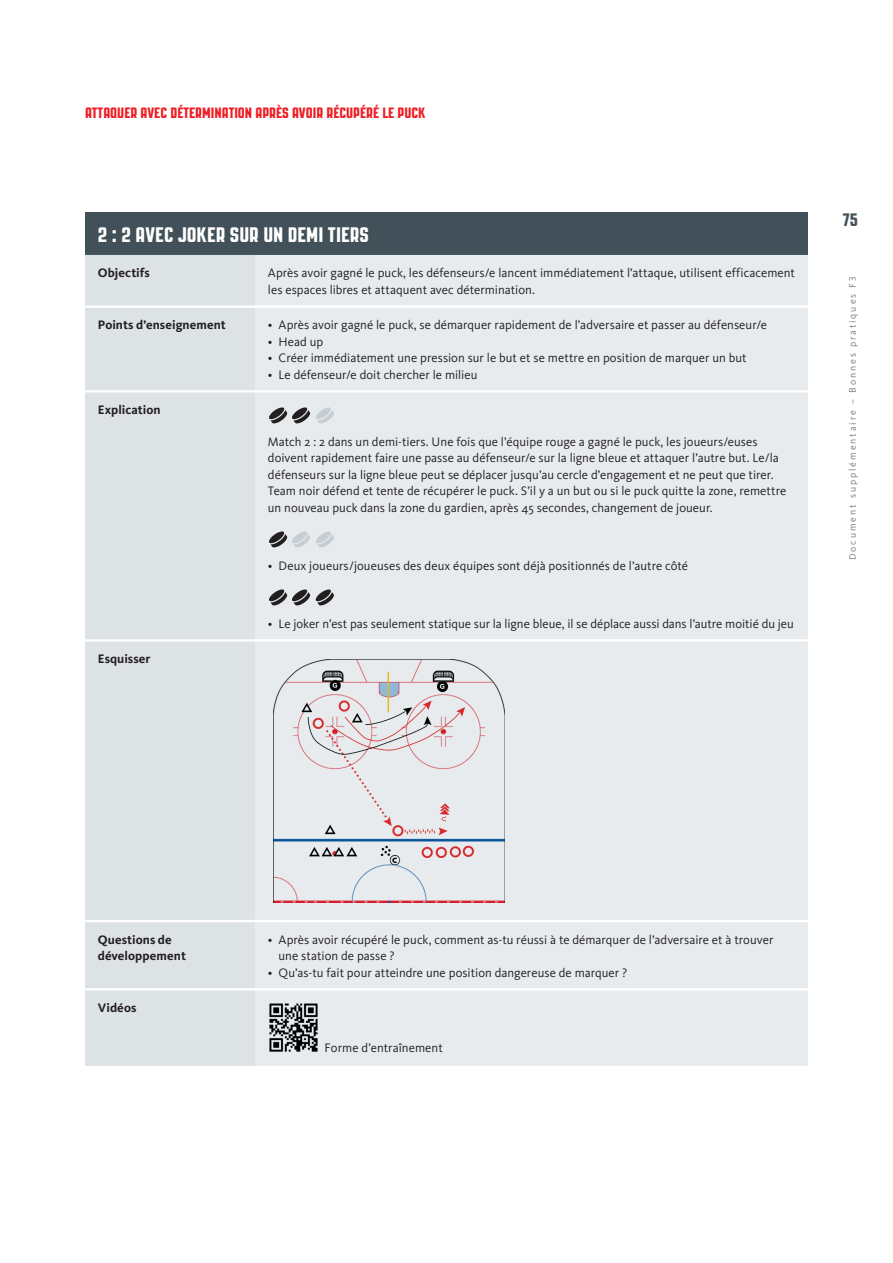
<style>
.page{position:relative;width:893px;height:1263px;background:#fff}
.page>*{position:absolute;margin:0;border:0;box-sizing:border-box;transform-origin:0 0}
.t1{font:21px "PAG Revolucion";letter-spacing:.005em;color:#fff}
.t2{font:18px "PAG Revolucion";color:#425159}
.t3{font:15px "PAG Revolucion";color:#ee1d23}
.t4{font:12.75px/16.5px "Kievit OT";color:#231f20}
.t5{font:700 12.75px/16.5px "Kievit OT";letter-spacing:.005em;color:#231f20}
.t6{font:9.75px "Kievit OT";letter-spacing:.2em;color:#717d83}
</style>
<div class="page">
<div style="left:85px;top:213px;width:723px;height:42px;background:#425159"></div>
<div style="left:85px;top:255px;width:170px;height:811px;background:#dde2e5"></div>
<div style="left:255px;top:255px;width:553px;height:811px;background:#e7ebed"></div>
<hr style="left:85px;top:305px;width:170px;height:3px;background:#fff">
<hr style="left:255px;top:305px;width:553px;height:3px;background:#fff">
<hr style="left:85px;top:390px;width:170px;height:2px;background:#fff">
<hr style="left:255px;top:390px;width:553px;height:2px;background:#fff">
<hr style="left:85px;top:639px;width:170px;height:2px;background:#fff">
<hr style="left:255px;top:639px;width:553px;height:2px;background:#fff">
<hr style="left:85px;top:920px;width:170px;height:2px;background:#fff">
<hr style="left:255px;top:920px;width:553px;height:2px;background:#fff">
<hr style="left:85px;top:988px;width:170px;height:2px;background:#fff">
<hr style="left:255px;top:988px;width:553px;height:2px;background:#fff">
<svg style="left:316px;top:407px;width:18px;height:16px"></svg>
<svg style="left:269px;top:407px;width:41px;height:16px"></svg>
<svg style="left:269px;top:531px;width:41px;height:16px"></svg>
<svg style="left:316px;top:531px;width:18px;height:16px"></svg>
<svg style="left:269px;top:589px;width:41px;height:16px"></svg>
<svg style="left:316px;top:589px;width:18px;height:16px"></svg>
<img style="left:273px;top:659px;width:232px;height:243px">
<img style="left:268px;top:1002px;width:51px;height:51px">
<p class="t3" style="left:85px;top:105px;width:342px">ATTAQUER AVEC DÉTERMINATION APRÈS AVOIR RÉCUPÉRÉ LE PUCK</p>
<h1 class="t1" style="left:98px;top:223px;width:273px">2 : 2 AVEC JOKER SUR UN DEMI TIERS</h1>
<p class="t5" style="left:98px;top:265px;width:54px">Objectifs</p>
<p class="t4" style="left:268px;top:265px;width:529px">Après avoir gagné le puck, les défenseurs/e lancent immédiatement l’attaque, utilisent efficacement les espaces libres et attaquent avec détermination.</p>
<p class="t5" style="left:98px;top:316px;width:130px">Points d’enseignement</p>
<p class="t4" style="left:268px;top:316px;width:501px">• Après avoir gagné le puck, se démarquer rapidement de l’adversaire et passer au défenseur/e</p>
<p class="t4" style="left:268px;top:333px;width:57px">• Head up</p>
<p class="t4" style="left:268px;top:349px;width:480px">• Créer immédiatement une pression sur le but et se mettre en position de marquer un but</p>
<p class="t4" style="left:268px;top:366px;width:211px">• Le défenseur/e doit chercher le milieu</p>
<p class="t5" style="left:98px;top:401px;width:64px">Explication</p>
<p class="t4" style="left:268px;top:433px;width:520px">Match 2 : 2 dans un demi-tiers. Une fois que l’équipe rouge a gagné le puck, les joueurs/euses doivent rapidement faire une passe au défenseur/e sur la ligne bleue et attaquer l’autre but. Le/la défenseurs sur la ligne bleue peut se déplacer jusqu’au cercle d’engagement et ne peut que tirer.<br>Team noir défend et tente de récupérer le puck. S’il y a un but ou si le puck quitte la zone, remettre un nouveau puck dans la zone du gardien, après 45 secondes, changement de joueur.</p>
<p class="t4" style="left:268px;top:557px;width:422px">• Deux joueurs/joueuses des deux équipes sont déjà positionnés de l’autre côté</p>
<p class="t5" style="left:98px;top:650px;width:54px">Esquisser</p>
<p class="t4" style="left:268px;top:615px;width:527px">• Le joker n’est pas seulement statique sur la ligne bleue, il se déplace aussi dans l’autre moitié du jeu</p>
<h2 class="t2" style="left:843px;top:210px;width:17px">75</h2>
<p class="t6" style="left:847px;top:560px;width:285px;rotate:-90deg">Document supplémentaire – Bonnes pratiques F3</p>
<p class="t5" style="left:98px;top:931px;width:90px">Questions de développement</p>
<p class="t4" style="left:279px;top:931px;width:496px;text-indent:-11px">• Après avoir récupéré le puck, comment as-tu réussi à te démarquer de l’adversaire et à trouver une station de passe ?</p>
<p class="t4" style="left:268px;top:964px;width:361px">• Qu’as-tu fait pour atteindre une position dangereuse de marquer ?</p>
<p class="t5" style="left:98px;top:999px;width:40px">Vidéos</p>
<p class="t4" style="left:325px;top:1039px;width:120px">Forme d’entraînement</p>
</div>
